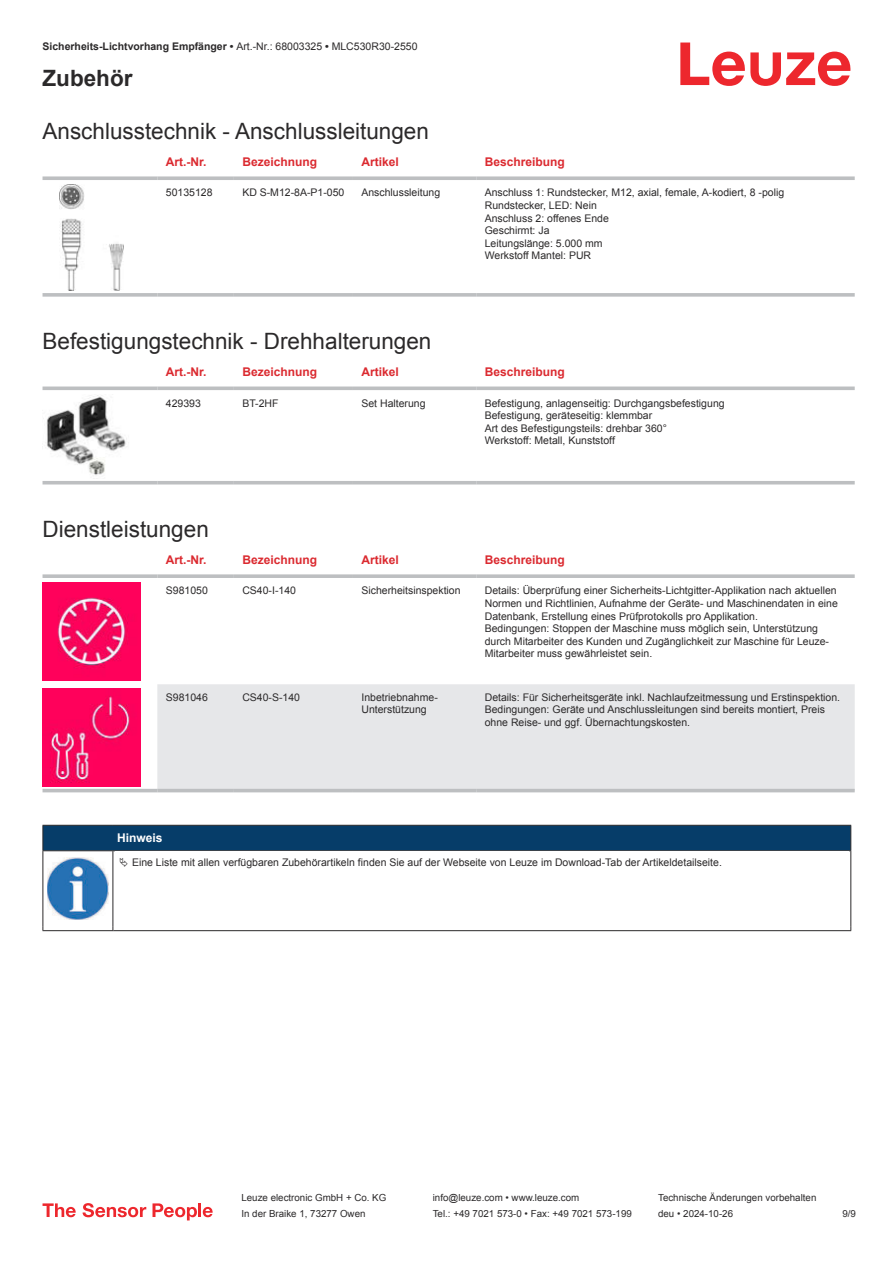
<style>
.page{position:relative;width:893px;height:1263px;background:#fff}
.page>*{position:absolute;margin:0;border:0;box-sizing:border-box;transform-origin:0 0}
.t1{font:22.5px "Arial";color:#2b292a}
.t2{font:700 22.5px "Arial";color:#2b292a}
.t3{font:700 12px "Arial";color:#db2a30}
.t4{font:700 12px "Arial";color:#fff}
.t5{font:10.5px/12.6px "Arial";color:#2b292a}
.t6{font:700 10.5px "Arial";color:#2b292a}
.t7{font:9.75px "Arial";color:#2b292a}
.s1{font-weight:400}
</style>
<div class="page">
<svg style="left:680px;top:43px;width:170px;height:43px"></svg>
<svg style="left:43px;top:176px;width:114px;height:4px"></svg>
<svg style="left:157px;top:176px;width:77px;height:4px"></svg>
<svg style="left:234px;top:176px;width:119px;height:4px"></svg>
<svg style="left:353px;top:176px;width:123px;height:4px"></svg>
<svg style="left:476px;top:176px;width:379px;height:4px;background:#c4c6c8"></svg>
<svg style="left:43px;top:293px;width:114px;height:4px"></svg>
<svg style="left:157px;top:293px;width:77px;height:4px"></svg>
<svg style="left:234px;top:293px;width:119px;height:4px"></svg>
<svg style="left:353px;top:293px;width:123px;height:4px"></svg>
<svg style="left:476px;top:293px;width:379px;height:4px;background:#c3c5c7"></svg>
<img style="left:59px;top:184px;width:65px;height:107px">
<svg style="left:43px;top:478px;width:812px;height:7px"></svg>
<svg style="left:43px;top:386px;width:114px;height:4px"></svg>
<svg style="left:157px;top:386px;width:77px;height:4px"></svg>
<svg style="left:234px;top:386px;width:119px;height:4px"></svg>
<svg style="left:353px;top:386px;width:123px;height:4px"></svg>
<svg style="left:476px;top:386px;width:379px;height:4px;background:#c5c7c9"></svg>
<hr style="left:43px;top:481px;width:114px;height:3px;background:#bdbfc1">
<hr style="left:157px;top:481px;width:77px;height:3px;background:#bdbfc1">
<hr style="left:234px;top:481px;width:119px;height:3px;background:#bdbfc1">
<hr style="left:353px;top:481px;width:123px;height:3px;background:#bdbfc1">
<hr style="left:476px;top:481px;width:379px;height:3px;background:#bdbfc1">
<img style="left:43px;top:395px;width:84px;height:80px">
<svg style="left:43px;top:582px;width:812px;height:211px"></svg>
<div style="left:157px;top:684px;width:698px;height:105px;background:#e6e7e9"></div>
<svg style="left:43px;top:574px;width:114px;height:4px"></svg>
<svg style="left:157px;top:574px;width:77px;height:4px"></svg>
<svg style="left:234px;top:574px;width:119px;height:4px"></svg>
<svg style="left:353px;top:574px;width:123px;height:4px"></svg>
<svg style="left:476px;top:574px;width:379px;height:4px;background:#c3c5c7"></svg>
<hr style="left:43px;top:789px;width:114px;height:3px;background:#bdbfc1">
<hr style="left:157px;top:789px;width:77px;height:3px;background:#bdbfc1">
<hr style="left:234px;top:789px;width:119px;height:3px;background:#bdbfc1">
<hr style="left:353px;top:789px;width:123px;height:3px;background:#bdbfc1">
<hr style="left:476px;top:789px;width:379px;height:3px;background:#bdbfc1">
<img style="left:43px;top:582px;width:97px;height:98px">
<img style="left:43px;top:688px;width:97px;height:98px">
<div style="left:43px;top:825px;width:808px;height:26px;background:#063d69"></div>
<hr style="left:113px;top:850px;width:738px;height:1px;background:#2b292a">
<hr style="left:43px;top:851px;width:1px;height:75px;background:#2b292a">
<hr style="left:113px;top:851px;width:1px;height:75px;background:#2b292a">
<hr style="left:850px;top:851px;width:1px;height:75px;background:#2b292a">
<hr style="left:43px;top:930px;width:70px;height:1px;background:#2b292a">
<hr style="left:113px;top:930px;width:738px;height:1px;background:#2b292a">
<img style="left:47px;top:857px;width:61px;height:63px">
<svg style="left:43px;top:1203px;width:33px;height:14px"></svg>
<svg style="left:83px;top:1203px;width:63px;height:14px"></svg>
<svg style="left:153px;top:1203px;width:44px;height:17px"></svg>
<hr style="left:198px;top:1203px;width:3px;height:14px;background:#ed272d">
<svg style="left:203px;top:1207px;width:10px;height:10px"></svg>
<p class="t6" style="left:43px;top:43px;width:376px">Sicherheits-Lichtvorhang Empfänger • <span class="s1">Art.-Nr.: 68003325</span> • <span class="s1">MLC530R30-2550</span></p>
<h1 class="t2" style="left:43px;top:70px;width:92px">Zubehör</h1>
<h1 class="t1" style="left:43px;top:123px;width:388px">Anschlusstechnik - Anschlussleitungen</h1>
<p class="t3" style="left:166px;top:157px;width:42px">Art.-Nr.</p>
<p class="t3" style="left:242px;top:157px;width:76px">Bezeichnung</p>
<p class="t3" style="left:361px;top:157px;width:39px">Artikel</p>
<p class="t3" style="left:485px;top:157px;width:82px">Beschreibung</p>
<p class="t5" style="left:166px;top:187px;width:48px">50135128</p>
<p class="t5" style="left:242px;top:187px;width:104px">KD S-M12-8A-P1- 050</p>
<p class="t5" style="left:361px;top:187px;width:80px">Anschlussleitung</p>
<p class="t5" style="left:485px;top:187px;width:301px">Anschluss 1: Rundstecker, M12, axial, female, A-kodiert, 8 -polig<br>Rundstecker, LED: Nein<br>Anschluss 2: offenes Ende<br>Geschirmt: Ja<br>Leitungslänge: 5.000 mm<br>Werkstoff Mantel: PUR</p>
<h1 class="t1" style="left:43px;top:333px;width:390px">Befestigungstechnik - Drehhalterungen</h1>
<p class="t3" style="left:166px;top:367px;width:42px">Art.-Nr.</p>
<p class="t3" style="left:242px;top:367px;width:76px">Bezeichnung</p>
<p class="t3" style="left:361px;top:367px;width:39px">Artikel</p>
<p class="t3" style="left:485px;top:367px;width:82px">Beschreibung</p>
<p class="t5" style="left:166px;top:397px;width:37px">429393</p>
<p class="t5" style="left:242px;top:397px;width:38px">BT-2HF</p>
<p class="t5" style="left:361px;top:397px;width:66px">Set Halterung</p>
<p class="t5" style="left:485px;top:397px;width:241px">Befestigung, anlagenseitig: Durchgangsbefestigung Befestigung, geräteseitig: klemmbar<br>Art des Befestigungsteils: drehbar 360°<br>Werkstoff: Metall, Kunststoff</p>
<h1 class="t1" style="left:43px;top:521px;width:168px">Dienstleistungen</h1>
<p class="t3" style="left:166px;top:555px;width:42px">Art.-Nr.</p>
<p class="t3" style="left:242px;top:555px;width:76px">Bezeichnung</p>
<p class="t3" style="left:361px;top:555px;width:39px">Artikel</p>
<p class="t3" style="left:485px;top:555px;width:82px">Beschreibung</p>
<p class="t5" style="left:166px;top:585px;width:44px">S981050</p>
<p class="t5" style="left:242px;top:585px;width:55px">CS40-I-140</p>
<p class="t5" style="left:361px;top:585px;width:101px">Sicherheitsinspektion</p>
<p class="t5" style="left:485px;top:585px;width:355px">Details: Überprüfung einer Sicherheits-Lichtgitter-Applikation nach aktuellen Normen und Richtlinien, Aufnahme der Geräte- und Maschinendaten in eine Datenbank, Erstellung eines Prüfprotokolls pro Applikation.<br>Bedingungen: Stoppen der Maschine muss möglich sein, Unterstützung durch Mitarbeiter des Kunden und Zugänglichkeit zur Maschine für Leuze-Mitarbeiter muss gewährleistet sein.</p>
<p class="t5" style="left:166px;top:692px;width:44px">S981046</p>
<p class="t5" style="left:242px;top:692px;width:59px">CS40-S-140</p>
<p class="t5" style="left:361px;top:692px;width:78px">Inbetriebnahme-<br>Unterstützung</p>
<p class="t5" style="left:485px;top:692px;width:357px">Details: Für Sicherheitsgeräte inkl. Nachlaufzeitmessung und Erstinspektion.<br>Bedingungen: Geräte und Anschlussleitungen sind bereits montiert, Preis ohne Reise- und ggf. Übernachtungskosten.</p>
<p class="t4" style="left:117px;top:833px;width:47px">Hinweis</p>
<p class="t5" style="left:132px;top:856px;width:591px">Eine Liste mit allen verfügbaren Zubehörartikeln finden Sie auf der Webseite von Leuze im Download-Tab der Artikeldetailseite.</p>
<p class="t7" style="left:241px;top:1194px;width:146px">Leuze electronic GmbH + Co. KG</p>
<p class="t7" style="left:433px;top:1194px;width:148px">info@leuze.com • www.leuze.com</p>
<p class="t7" style="left:658px;top:1194px;width:160px">Technische Änderungen vorbehalten</p>
<p class="t7" style="left:241px;top:1210px;width:126px">In der Braike 1, 73277 Owen</p>
<p class="t7" style="left:433px;top:1210px;width:201px">Tel.: +49 7021 573-0 • Fax: +49 7021 573-199</p>
<p class="t7" style="left:658px;top:1210px;width:76px">deu • 2024-10-26</p>
<p class="t7" style="left:842px;top:1210px;width:15px">9 /9</p>
</div>
